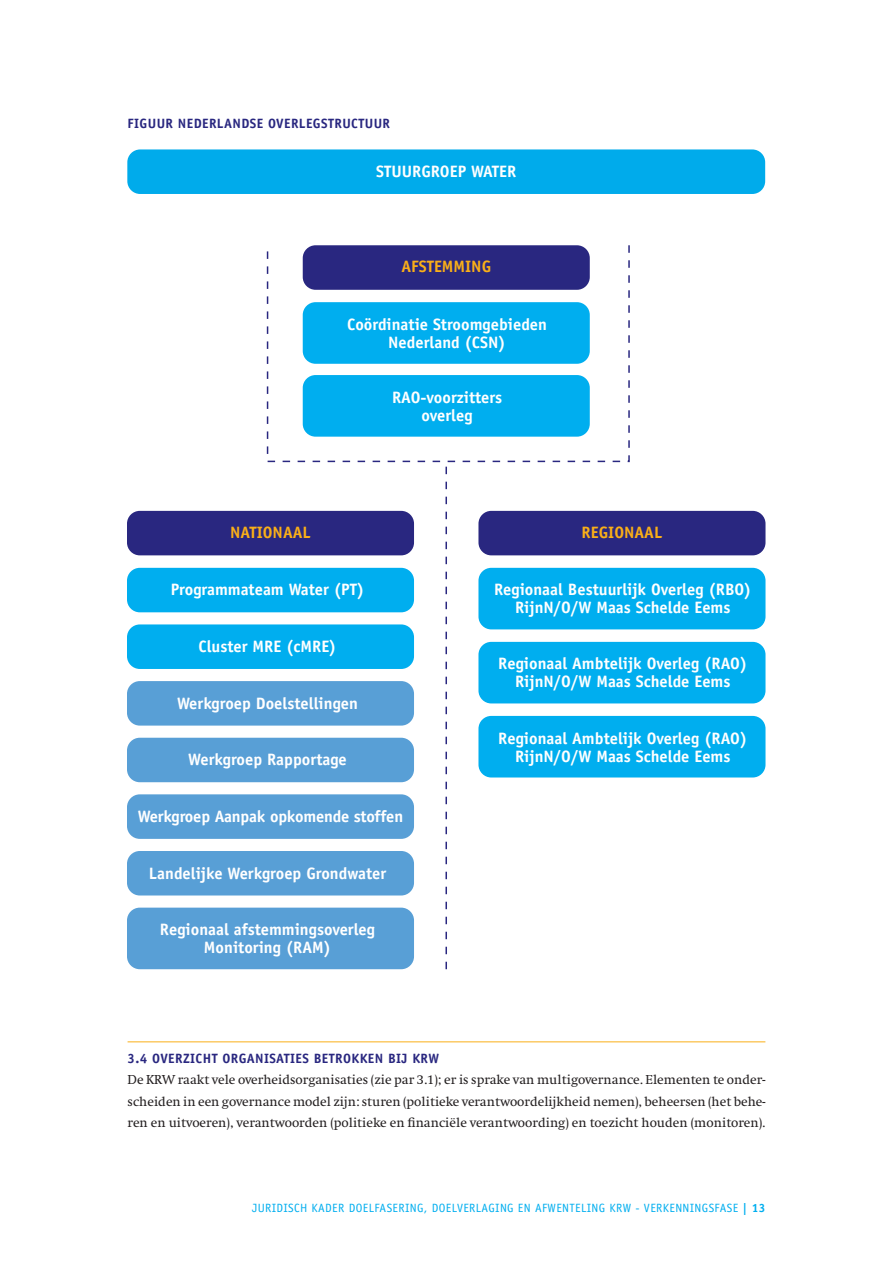
<style>
.page{position:relative;width:893px;height:1263px;background:#fff}
.page>*{position:absolute;margin:0;border:0;box-sizing:border-box;transform-origin:0 0}
.t1{font:700 16.5px/18px "Officina Sans";color:#fff;text-align:center}
.t2{font:700 16.5px "Officina Sans";color:#faaf18}
.t3{font:13.5px/21.3px "Swift";color:#231f20;text-align:justify}
.t4{font:700 13.5px "Officina Sans";letter-spacing:.03em;color:#292780}
.t5{font:12px "Officina Sans";letter-spacing:.03em;color:#00aeef}
.s1{font-weight:700}
</style>
<div class="page">
<hr style="left:128px;top:1041px;width:637px;height:1px;background:#faaf18">
<div style="left:128px;top:511px;width:286px;height:44px;background:#292780;border-radius:13px"></div>
<div style="left:478px;top:511px;width:287px;height:44px;background:#292780;border-radius:13px"></div>
<div style="left:128px;top:568px;width:286px;height:44px;background:#00aeef;border-radius:13px"></div>
<div style="left:478px;top:568px;width:287px;height:61px;background:#00aeef;border-radius:13px"></div>
<div style="left:128px;top:149px;width:637px;height:45px;background:#00abeb;border-radius:13px"></div>
<div style="left:478px;top:642px;width:287px;height:61px;background:#00aeef;border-radius:13px"></div>
<div style="left:478px;top:716px;width:287px;height:61px;background:#00aeef;border-radius:13px"></div>
<div style="left:128px;top:624px;width:286px;height:45px;background:#00aeef;border-radius:13px"></div>
<div style="left:128px;top:681px;width:286px;height:45px;background:#589fd6;border-radius:13px"></div>
<div style="left:128px;top:738px;width:286px;height:44px;background:#589fd6;border-radius:13px"></div>
<div style="left:128px;top:794px;width:286px;height:45px;background:#589fd6;border-radius:13px"></div>
<div style="left:128px;top:851px;width:286px;height:44px;background:#589fd6;border-radius:13px"></div>
<div style="left:128px;top:908px;width:286px;height:61px;background:#589fd6;border-radius:13px"></div>
<div style="left:303px;top:302px;width:287px;height:62px;background:#00aeef;border-radius:13px"></div>
<div style="left:303px;top:375px;width:287px;height:62px;background:#00aeef;border-radius:13px"></div>
<div style="left:303px;top:245px;width:287px;height:45px;background:#292780;border-radius:13px"></div>
<div style="left:267px;top:245px;width:363px;height:217px;border:2px dashed #292780"></div>
<svg style="left:445px;top:461px;width:2px;height:508px"></svg>
<p class="t4" style="left:128px;top:115px;width:264px">FIGUUR NEDERLANDSE OVERLEGSTRUCTUUR</p>
<p class="t1" style="left:376px;top:162px;width:142px">STUURGROEP WATER</p>
<p class="t2" style="left:401px;top:256px;width:91px">AFSTEMMING</p>
<p class="t1" style="left:347px;top:315px;width:201px">Coördinatie Stroomgebieden<br>Nederland (CSN)</p>
<p class="t1" style="left:392px;top:388px;width:112px">RAO-voorzitters overleg</p>
<p class="t2" style="left:230px;top:522px;width:82px">NATIONAAL</p>
<p class="t2" style="left:582px;top:522px;width:82px">REGIONAAL</p>
<p class="t1" style="left:171px;top:581px;width:195px">Programmateam Water (PT)</p>
<p class="t1" style="left:494px;top:581px;width:259px">Regionaal Bestuurlijk Overleg (RBO)<br>RijnN/O/W Maas Schelde Eems</p>
<p class="t1" style="left:498px;top:655px;width:251px">Regionaal Ambtelijk Overleg (RAO)<br>RijnN/O/W Maas Schelde Eems</p>
<p class="t1" style="left:498px;top:729px;width:251px">Regionaal Ambtelijk Overleg (RAO)<br>RijnN/O/W Maas Schelde Eems</p>
<p class="t1" style="left:198px;top:637px;width:140px">Cluster MRE (cMRE)</p>
<p class="t1" style="left:177px;top:694px;width:182px">Werkgroep Doelstellingen</p>
<p class="t1" style="left:188px;top:750px;width:160px">Werkgroep Rapportage</p>
<p class="t1" style="left:138px;top:807px;width:267px">Werkgroep Aanpak opkomende stoffen</p>
<p class="t1" style="left:149px;top:864px;width:239px">Landelijke Werkgroep Grondwater</p>
<p class="t1" style="left:160px;top:920px;width:217px">Regionaal afstemmingsoverleg<br>Monitoring (RAM)</p>
<p class="t4" style="left:128px;top:1050px;width:313px">3.4 OVERZICHT ORGANISATIES BETROKKEN BIJ KRW</p>
<p class="t3" style="left:128px;top:1069px;width:639px">De KRW raakt vele overheidsorganisaties (zie par 3.1); er is sprake van multigovernance. Elementen te onder&shy;scheiden in een governance model zijn: sturen (politieke verantwoordelijkheid nemen), beheersen (het behe&shy;ren en uitvoeren), verantwoorden (politieke en financiële verantwoording) en toezicht houden (monitoren).</p>
<p class="t5" style="left:252px;top:1201px;width:515px">JURIDISCH KADER DOELFASERING, DOELVERLAGING EN AFWENTELING KRW - VERKENNINGSFASE <span class="s1">| 13</span></p>
</div>
